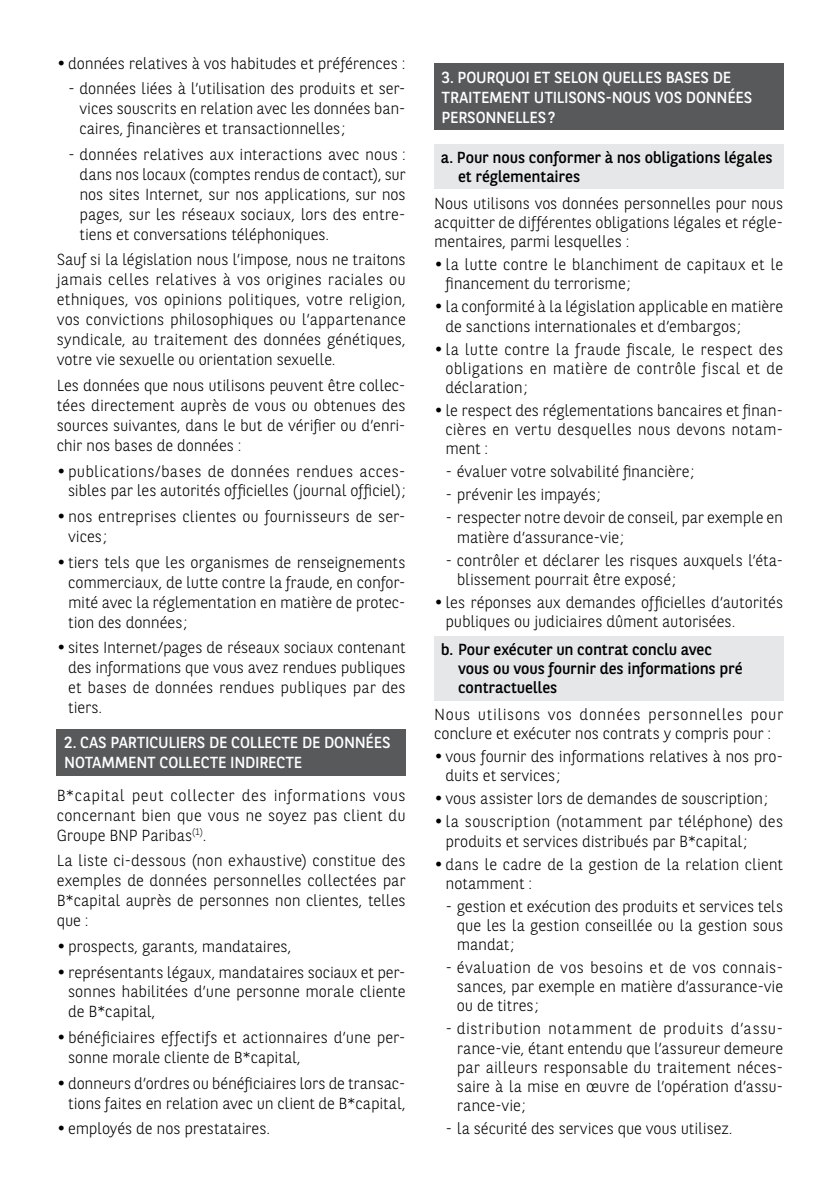
<style>
.page{position:relative;width:840px;height:1191px;background:#fff}
.page>*{position:absolute;margin:0;border:0;box-sizing:border-box;transform-origin:0 0}
.t1{font:300 16px/20px "BNPP Sans";letter-spacing:-.005em;color:#000;text-align:justify}
.t2{font:16px/20px "BNPP Sans";letter-spacing:-.01em;color:#fff}
.t3{font:16px/19.2px "BNPP Sans";letter-spacing:-.005em;color:#000}
.t4{font:300 16px/19.2px "BNPP Sans";letter-spacing:.02em;color:#000}
.s1{font-size:24px}
</style>
<div class="page">
<div style="left:57px;top:729px;width:348px;height:46px;background:#58595b"></div>
<div style="left:434px;top:63px;width:348px;height:67px;background:#58595b"></div>
<div style="left:434px;top:144px;width:348px;height:45px;background:#e6e7e8"></div>
<div style="left:434px;top:636px;width:348px;height:64px;background:#e6e7e8"></div>
<p class="t1" style="left:57px;top:52px;width:350px"><span class="s1">•</span> données relatives à vos habitudes et préférences :</p>
<p class="t1" style="left:79px;top:78px;width:327px;text-indent:-11px">- données liées à l’utilisation des produits et ser&shy;vices souscrits en relation avec les données ban&shy;caires, financières et transactionnelles;</p>
<p class="t1" style="left:79px;top:144px;width:328px;text-indent:-11px">- données relatives aux interactions avec nous : dans nos locaux (comptes rendus de contact), sur nos sites Internet, sur nos applications, sur nos pages, sur les réseaux sociaux, lors des entre&shy;tiens et conversations téléphoniques.</p>
<p class="t1" style="left:57px;top:249px;width:350px">Sauf si la législation nous l’impose, nous ne traitons jamais celles relatives à vos origines raciales ou ethniques, vos opinions politiques, votre religion, vos convictions philosophiques ou l’appartenance syndicale, au traitement des données génétiques, votre vie sexuelle ou orientation sexuelle.</p>
<p class="t1" style="left:57px;top:374px;width:350px">Les données que nous utilisons peuvent être collec&shy;tées directement auprès de vous ou obtenues des sources suivantes, dans le but de vérifier ou d’enri&shy;chir nos bases de données :</p>
<p class="t1" style="left:57px;top:460px;width:350px;text-align:right"><span class="s1">•</span> publications/bases de données rendues acces&shy;sibles par les autorités officielles (journal officiel);</p>
<p class="t1" style="left:68px;top:506px;width:339px;text-indent:-11px"><span class="s1">•</span>nos entreprises clientes ou fournisseurs de ser&shy;vices;</p>
<p class="t1" style="left:68px;top:551px;width:339px;text-indent:-11px"><span class="s1">•</span>tiers tels que les organismes de renseignements commerciaux, de lutte contre la fraude, en confor&shy;mité avec la réglementation en matière de protec&shy;tion des données;</p>
<p class="t1" style="left:68px;top:637px;width:339px;text-indent:-11px"><span class="s1">•</span> sites Internet/pages de réseaux sociaux contenant des informations que vous avez rendues publiques et bases de données rendues publiques par des tiers.</p>
<p class="t2" style="left:64px;top:732px;width:328px">2. CAS PARTICULIERS DE COLLECTE DE DONNÉES<br>NOTAMMENT COLLECTE INDIRECTE</p>
<p class="t1" style="left:57px;top:784px;width:350px">B*capital peut collecter des informations vous concernant bien que vous ne soyez pas client du Groupe BNP Paribas<sup>(1)</sup>.</p>
<p class="t1" style="left:57px;top:850px;width:350px">La liste ci-dessous (non exhaustive) constitue des exemples de données personnelles collectées par B*capital auprès de personnes non clientes, telles que :</p>
<p class="t1" style="left:57px;top:935px;width:236px"><span class="s1">•</span> prospects, garants, mandataires,</p>
<p class="t1" style="left:68px;top:961px;width:339px;text-indent:-11px"><span class="s1">•</span>représentants légaux, mandataires sociaux et per&shy;sonnes habilitées d’une personne morale cliente de B*capital,</p>
<p class="t1" style="left:68px;top:1026px;width:339px;text-indent:-11px"><span class="s1">•</span> bénéficiaires effectifs et actionnaires d’une per&shy;sonne morale cliente de B*capital,</p>
<p class="t1" style="left:57px;top:1072px;width:350px;text-align:right"><span class="s1">•</span> donneurs d’ordres ou bénéficiaires lors de transac&shy;tions faites en relation avec un client de B*capital,</p>
<p class="t1" style="left:57px;top:1118px;width:215px"><span class="s1">•</span> employés de nos prestataires.</p>
<p class="t2" style="left:441px;top:66px;width:312px">3. POURQUOI ET SELON QUELLES BASES DE<br>TRAITEMENT UTILISONS-NOUS VOS DONNÉES<br>PERSONNELLES?</p>
<p class="t3" style="left:458px;top:147px;width:316px;text-indent:-17px">a. Pour nous conformer à nos obligations légales et réglementaires</p>
<p class="t1" style="left:434px;top:193px;width:350px;line-height:19.2px">Nous utilisons vos données personnelles pour nous acquitter de différentes obligations légales et régle&shy;mentaires, parmi lesquelles :</p>
<p class="t1" style="left:445px;top:254px;width:339px;line-height:19.2px;text-indent:-11px"><span class="s1">•</span>la lutte contre le blanchiment de capitaux et le financement du terrorisme;</p>
<p class="t1" style="left:445px;top:296px;width:339px;line-height:19.2px;text-indent:-11px"><span class="s1">•</span>la conformité à la législation applicable en matière de sanctions internationales et d’embargos;</p>
<p class="t1" style="left:445px;top:339px;width:339px;line-height:19.2px;text-indent:-11px"><span class="s1">•</span>la lutte contre la fraude fiscale, le respect des obligations en matière de contrôle fiscal et de déclaration;</p>
<p class="t1" style="left:445px;top:400px;width:339px;line-height:19.2px;text-indent:-11px"><span class="s1">•</span>le respect des réglementations bancaires et finan&shy;cières en vertu desquelles nous devons notam&shy;ment :</p>
<p class="t1" style="left:445px;top:461px;width:250px">- évaluer votre solvabilité financière;</p>
<p class="t1" style="left:445px;top:484px;width:157px">- prévenir les impayés;</p>
<p class="t1" style="left:456px;top:507px;width:327px;line-height:19.2px;text-indent:-11px">- respecter notre devoir de conseil, par exemple en matière d’assurance-vie;</p>
<p class="t1" style="left:456px;top:549px;width:327px;line-height:19.2px;text-indent:-11px">- contrôler et déclarer les risques auxquels l’éta&shy;blissement pourrait être exposé;</p>
<p class="t1" style="left:445px;top:592px;width:339px;line-height:19.2px;text-indent:-11px"><span class="s1">•</span>les réponses aux demandes officielles d’autorités publiques ou judiciaires dûment autorisées.</p>
<p class="t3" style="left:458px;top:639px;width:286px;text-indent:-17px">b. Pour exécuter un contrat conclu avec vous ou vous fournir des informations pré contractuelles</p>
<p class="t4" style="left:434px;top:704px;width:350px">Nous utilisons vos données personnelles pour conclure et exécuter nos contrats y compris pour :</p>
<p class="t1" style="left:445px;top:746px;width:339px;line-height:19.2px;text-indent:-11px"><span class="s1">•</span> vous fournir des informations relatives à nos pro&shy;duits et services;</p>
<p class="t1" style="left:434px;top:788px;width:335px"><span class="s1">•</span> vous assister lors de demandes de souscription;</p>
<p class="t1" style="left:445px;top:811px;width:339px;line-height:19.2px;text-indent:-11px"><span class="s1">•</span>la souscription (notamment par téléphone) des produits et services distribués par B*capital;</p>
<p class="t1" style="left:445px;top:853px;width:339px;line-height:19.2px;text-indent:-11px"><span class="s1">•</span> dans le cadre de la gestion de la relation client notamment :</p>
<p class="t1" style="left:456px;top:895px;width:328px;line-height:19.2px;text-indent:-11px">- gestion et exécution des produits et services tels que les la gestion conseillée ou la gestion sous mandat;</p>
<p class="t1" style="left:456px;top:957px;width:327px;line-height:19.2px;text-indent:-11px">- évaluation de vos besoins et de vos connais&shy;sances, par exemple en matière d’assurance-vie ou de titres;</p>
<p class="t1" style="left:456px;top:1018px;width:327px;line-height:19.2px;text-indent:-11px">- distribution notamment de produits d’assu&shy;rance-vie, étant entendu que l’assureur demeure par ailleurs responsable du traitement néces&shy;saire à la mise en œuvre de l’opération d’assu&shy;rance-vie;</p>
<p class="t1" style="left:445px;top:1118px;width:288px">- la sécurité des services que vous utilisez.</p>
</div>
